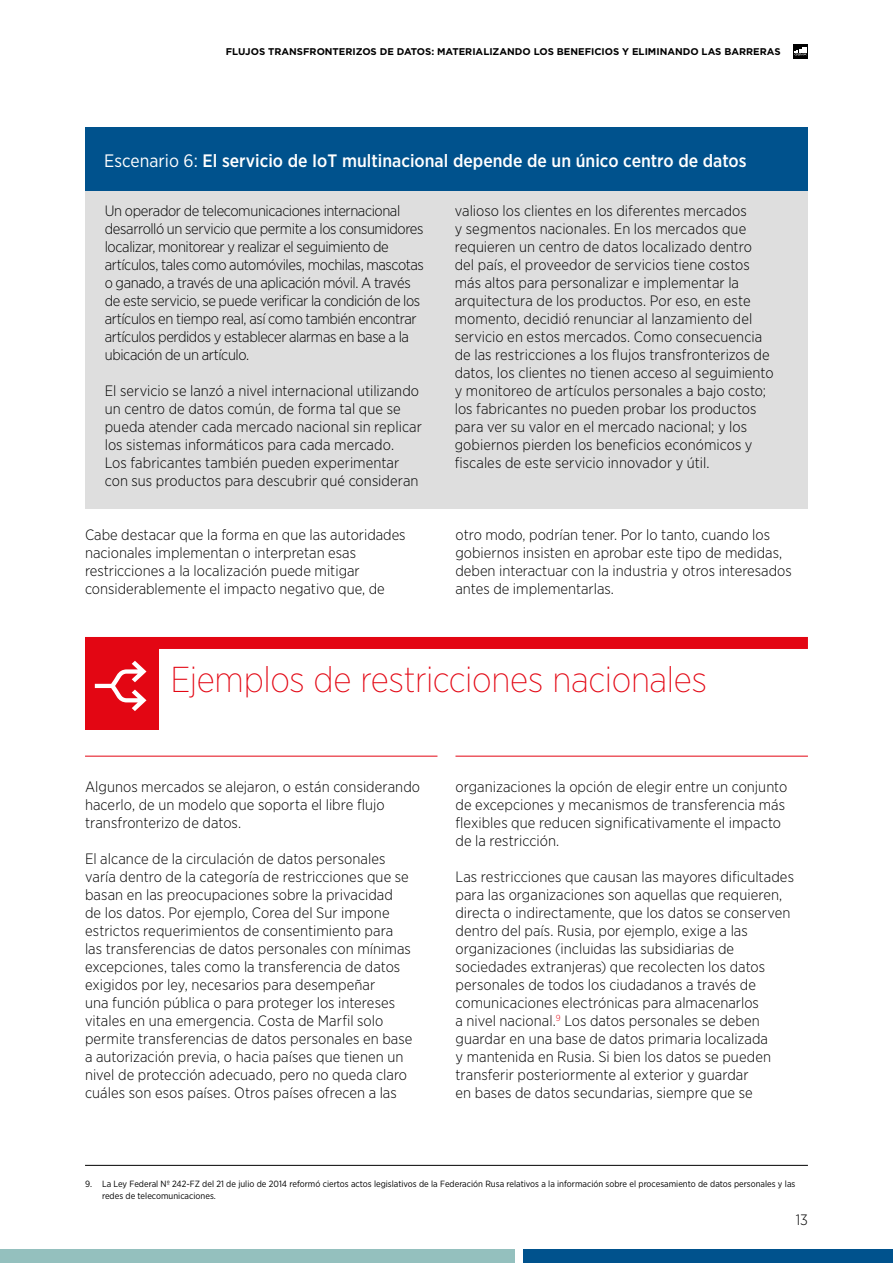
<style>
.page{position:relative;width:893px;height:1263px;background:#fff}
.page>*{position:absolute;margin:0;border:0;box-sizing:border-box;transform-origin:0 0}
.t1{font:200 36px "Gotham Narrow";letter-spacing:-.01em;color:#e30613}
.t2{font:500 18px "Gotham Narrow";color:#fff}
.t3{font:300 15px/18px "Gotham Narrow";color:#000}
.t4{font:300 15px/18px "Gotham Narrow";letter-spacing:-.025em;color:#000}
.t5{font:700 9.75px "Gotham";color:#000}
.t6{font:9px/12px "Gotham Narrow";color:#000}
.s1{font-weight:400}
</style>
<div class="page">
<div style="left:0;top:1249px;width:514px;height:14px;background:#94c0be"></div>
<div style="left:523px;top:1249px;width:370px;height:14px;background:#00528d"></div>
<div style="left:793px;top:44px;width:15px;height:15px;background:#000"></div>
<svg style="left:794px;top:51px;width:13px;height:5px"></svg>
<svg style="left:795px;top:47px;width:12px;height:8px"></svg>
<div style="left:85px;top:637px;width:723px;height:12px;background:#e30613"></div>
<hr style="left:85px;top:756px;width:352px;height:1px;background:#e30613">
<hr style="left:455px;top:756px;width:353px;height:1px;background:#e30613">
<div style="left:85px;top:637px;width:74px;height:92px;background:#e30613"></div>
<div style="left:85px;top:131px;width:723px;height:378px;background:#dedede"></div>
<div style="left:85px;top:128px;width:723px;height:63px;background:#00528d"></div>
<svg style="left:95px;top:661px;width:51px;height:50px"></svg>
<hr style="left:85px;top:1165px;width:723px;height:1px;background:#000">
<p class="t5" style="left:226px;top:45px;width:556px">FLUJOS TRANSFRONTERIZOS DE DATOS: MATERIALIZANDO LOS BENEFICIOS Y ELIMINANDO LAS BARRERAS</p>
<p class="t2" style="left:104px;top:149px;width:644px"><span class="s1">Escenario 6:</span> El servicio de IoT multinacional depende de un único centro de datos</p>
<p class="t4" style="left:105px;top:201px;width:321px">Un operador de telecomunicaciones internacional desarrolló un servicio que permite a los consumidores localizar, monitorear y realizar el seguimiento de artículos, tales como automóviles, mochilas, mascotas o ganado, a través de una aplicación móvil. A través de este servicio, se puede verificar la condición de los artículos en tiempo real, así como también encontrar artículos perdidos y establecer alarmas en base a la ubicación de un artículo.</p>
<p class="t3" style="left:105px;top:381px;width:319px">El servicio se lanzó a nivel internacional utilizando un centro de datos común, de forma tal que se pueda atender cada mercado nacional sin replicar los sistemas informáticos para cada mercado.<br>Los fabricantes también pueden experimentar con sus productos para descubrir qué consideran</p>
<p class="t3" style="left:455px;top:201px;width:320px">valioso los clientes en los diferentes mercados<br>y segmentos nacionales. En los mercados que requieren un centro de datos localizado dentro del país, el proveedor de servicios tiene costos más altos para personalizar e implementar la arquitectura de los productos. Por eso, en este momento, decidió renunciar al lanzamiento del servicio en estos mercados. Como consecuencia de las restricciones a los flujos transfronterizos de datos, los clientes no tienen acceso al seguimiento y monitoreo de artículos personales a bajo costo; los fabricantes no pueden probar los productos para ver su valor en el mercado nacional; y los gobiernos pierden los beneficios económicos y fiscales de este servicio innovador y útil.</p>
<p class="t3" style="left:85px;top:525px;width:322px">Cabe destacar que la forma en que las autoridades nacionales implementan o interpretan esas restricciones a la localización puede mitigar considerablemente el impacto negativo que, de</p>
<p class="t3" style="left:455px;top:525px;width:338px">otro modo, podrían tener. Por lo tanto, cuando los gobiernos insisten en aprobar este tipo de medidas, deben interactuar con la industria y otros interesados antes de implementarlas.</p>
<h1 class="t1" style="left:171px;top:657px;width:538px">Ejemplos de restricciones nacionales</h1>
<p class="t3" style="left:85px;top:777px;width:337px">Algunos mercados se alejaron, o están considerando hacerlo, de un modelo que soporta el libre flujo transfronterizo de datos.</p>
<p class="t3" style="left:85px;top:849px;width:329px">El alcance de la circulación de datos personales varía dentro de la categoría de restricciones que se basan en las preocupaciones sobre la privacidad de los datos. Por ejemplo, Corea del Sur impone estrictos requerimientos de consentimiento para las transferencias de datos personales con mínimas excepciones, tales como la transferencia de datos exigidos por ley, necesarios para desempeñar<br>una función pública o para proteger los intereses vitales en una emergencia. Costa de Marfil solo permite transferencias de datos personales en base a autorización previa, o hacia países que tienen un nivel de protección adecuado, pero no queda claro cuáles son esos países. Otros países ofrecen a las</p>
<p class="t3" style="left:455px;top:777px;width:333px">organizaciones la opción de elegir entre un conjunto de excepciones y mecanismos de transferencia más flexibles que reducen significativamente el impacto de la restricción.</p>
<p class="t3" style="left:455px;top:867px;width:340px">Las restricciones que causan las mayores dificultades para las organizaciones son aquellas que requieren, directa o indirectamente, que los datos se conserven dentro del país. Rusia, por ejemplo, exige a las organizaciones (incluidas las subsidiarias de sociedades extranjeras) que recolecten los datos personales de todos los ciudadanos a través de comunicaciones electrónicas para almacenarlos<br>a nivel nacional.<sup>9</sup> Los datos personales se deben guardar en una base de datos primaria localizada<br>y mantenida en Rusia. Si bien los datos se pueden transferir posteriormente al exterior y guardar<br>en bases de datos secundarias, siempre que se</p>
<p class="t6" style="left:102px;top:1177px;width:695px;text-indent:-17px">9. La Ley Federal Nº 242-FZ del 21 de julio de 2014 reformó ciertos actos legislativos de la Federación Rusa relativos a la información sobre el procesamiento de datos personales y las redes de telecomunicaciones.</p>
<p class="t3" style="left:796px;top:1211px;width:14px">13</p>
</div>
